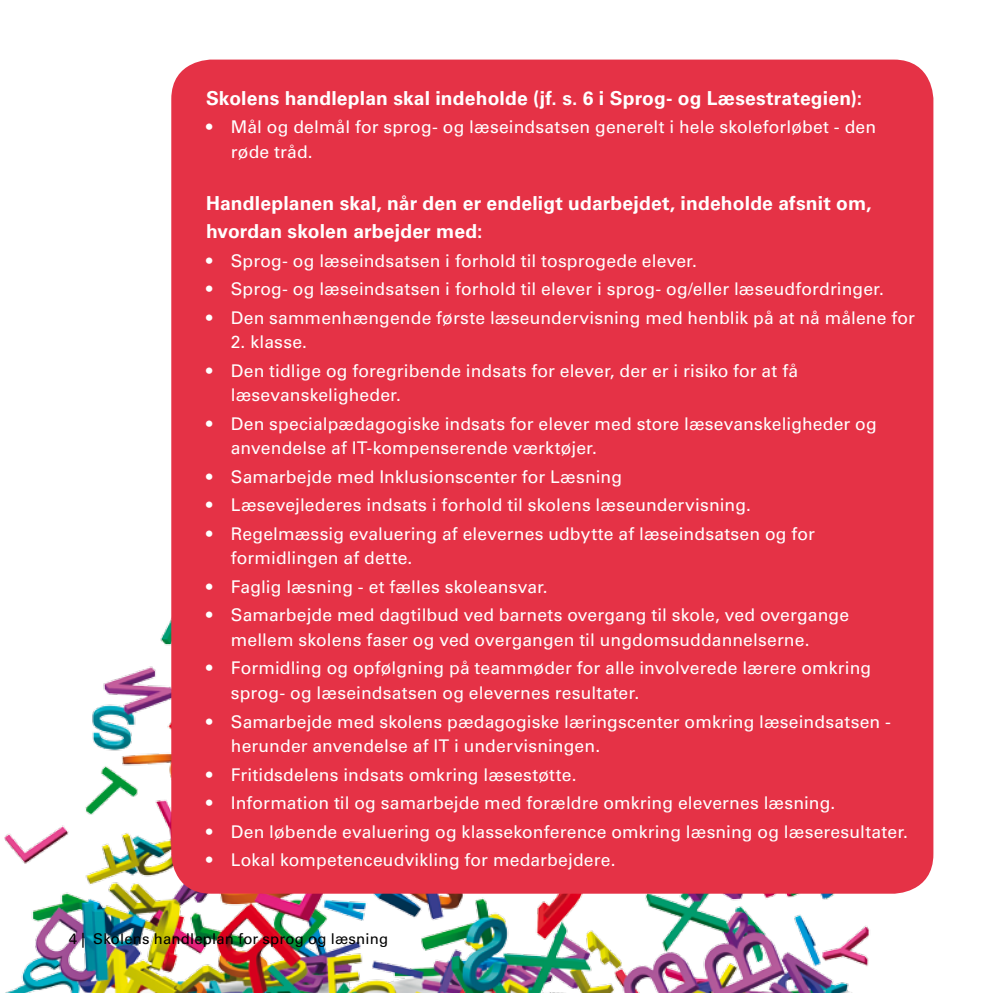
<style>
.page{position:relative;width:993px;height:993px;background:#fff}
.page>*{position:absolute;margin:0;border:0;box-sizing:border-box;transform-origin:0 0}
.t1{font:700 19.25px/28px "Univers LT Std";letter-spacing:.01em;color:#fff}
.t2{font:17.5px/24.5px "Univers LT Std";letter-spacing:.01em;color:#fff}
.t3{font:14.88px "Univers LT Std";letter-spacing:.015em;color:#000}
</style>
<div class="page">
<img style="left:4px;top:619px;width:918px;height:373px">
<div style="left:171px;top:60px;width:762px;height:833px;background:#e53246;border-radius:40px"></div>
<p class="t1" style="left:206px;top:84px;width:657px">Skolens handleplan skal indeholde (jf. s. 6 i Sprog- og Læsestrategien):</p>
<p class="t2" style="left:231px;top:115px;width:646px;text-indent:-25px">• Mål og delmål for sprog- og læseindsatsen generelt i hele skoleforløbet - den røde tråd.</p>
<p class="t1" style="left:206px;top:190px;width:666px">Handleplanen skal, når den er endeligt udarbejdet, indeholde afsnit om, hvordan skolen arbejder med:</p>
<p class="t2" style="left:206px;top:248px;width:492px">• Sprog- og læseindsatsen i forhold til tosprogede elever.</p>
<p class="t2" style="left:206px;top:277px;width:679px">• Sprog- og læseindsatsen i forhold til elever i sprog- og/eller læseudfordringer.</p>
<p class="t2" style="left:206px;top:305px;width:710px">• Den sammenhængende første læseundervisning med henblik på at nå målene for</p>
<p class="t2" style="left:231px;top:330px;width:78px">2. klasse.</p>
<p class="t2" style="left:231px;top:358px;width:568px;text-indent:-25px">• Den tidlige og foregribende indsats for elever, der er i risiko for at få læsevanskeligheder.</p>
<p class="t2" style="left:231px;top:411px;width:647px;text-indent:-25px">• Den specialpædagogiske indsats for elever med store læsevanskeligheder og anvendelse af IT-kompenserende værktøjer.</p>
<p class="t2" style="left:206px;top:464px;width:417px">• Samarbejde med Inklusionscenter for Læsning</p>
<p class="t2" style="left:206px;top:493px;width:546px">• Læsevejlederes indsats i forhold til skolens læseundervisning.</p>
<p class="t2" style="left:231px;top:521px;width:585px;text-indent:-25px">• Regelmæssig evaluering af elevernes udbytte af læseindsatsen og for formidlingen af dette.</p>
<p class="t2" style="left:206px;top:574px;width:343px">• Faglig læsning - et fælles skoleansvar.</p>
<p class="t2" style="left:231px;top:603px;width:619px;text-indent:-25px">• Samarbejde med dagtilbud ved barnets overgang til skole, ved overgange mellem skolens faser og ved overgangen til ungdomsuddannelserne.</p>
<p class="t2" style="left:231px;top:656px;width:641px;text-indent:-25px">• Formidling og opfølgning på teammøder for alle involverede lærere omkring sprog- og læseindsatsen og elevernes resultater.</p>
<p class="t2" style="left:231px;top:709px;width:661px;text-indent:-25px">• Samarbejde med skolens pædagogiske læringscenter omkring læseindsatsen - herunder anvendelse af IT i undervisningen.</p>
<p class="t2" style="left:206px;top:761px;width:372px">• Fritidsdelens indsats omkring læsestøtte.</p>
<p class="t2" style="left:206px;top:790px;width:630px">• Information til og samarbejde med forældre omkring elevernes læsning.</p>
<p class="t2" style="left:206px;top:818px;width:703px">• Den løbende evaluering og klassekonference omkring læsning og læseresultater.</p>
<p class="t2" style="left:206px;top:847px;width:411px">• Lokal kompetenceudvikling for medarbejdere.</p>
<p class="t3" style="left:69px;top:929px;width:321px">4 | Skolens handleplan for sprog og læsning</p>
</div>
